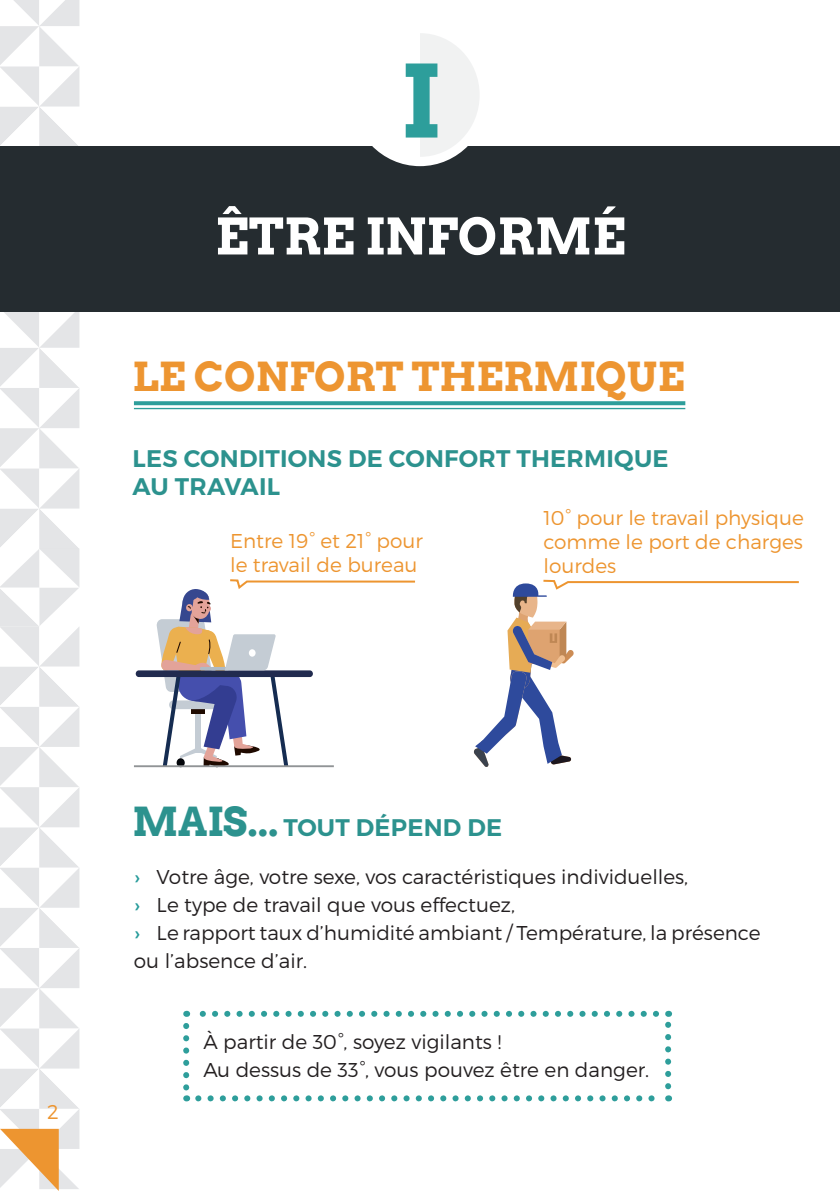
<style>
.page{position:relative;width:840px;height:1191px;background:#fff}
.page>*{position:absolute;margin:0;border:0;box-sizing:border-box;transform-origin:0 0}
.t1{font:700 100px "Arvo";color:#2d9e9b}
.t2{font:700 50px "Arvo";color:#fff}
.t3{font:700 40px "Arvo";color:#ed9531}
.t4{font:600 24px "Montserrat";letter-spacing:.01em;color:#2c928e}
.t5{font:300 20px/28px "Montserrat";color:#231f20}
.t6{font:300 20px/24px "Montserrat";color:#ed9530;text-align:justify}
.s1{font-family:"Arvo";font-weight:700;font-size:40px}
.s2{font-weight:400;color:#269b9a}
</style>
<div class="page">
<div style="left:136px;top:670px;width:177px;height:7px;background:#212b4f;border-radius:3px"></div>
<hr style="left:134px;top:765px;width:199px;height:2px;background:#919496">
<svg style="left:156px;top:579px;width:260px;height:189px"></svg>
<svg style="left:473px;top:579px;width:326px;height:188px"></svg>
<svg style="left:198px;top:1095px;width:457px;height:6px"></svg>
<svg style="left:183px;top:1026px;width:6px;height:75px"></svg>
<svg style="left:665px;top:1010px;width:5px;height:76px"></svg>
<svg style="left:186px;top:1010px;width:469px;height:6px"></svg>
<svg style="left:134px;top:401px;width:551px;height:4px;background:#39a3a0"></svg>
<hr style="left:134px;top:408px;width:551px;height:1px;background:#2e9e9b">
<div style="left:0;top:146px;width:839px;height:165px;background:#252c30"></div>
<div style="left:352px;top:25px;width:135px;height:140px;background:#fff;border-radius:50%"></div>
<svg style="left:420px;top:33px;width:59px;height:124px"></svg>
<svg style="left:0;top:0;width:79px;height:1191px"></svg>
<p class="t1" style="left:400px;top:39px;width:41px">I</p>
<p class="t2" style="left:215px;top:205px;width:412px">ÊTRE INFORMÉ</p>
<p class="t3" style="left:132px;top:351px;width:553px">LE CONFORT THERMIQUE</p>
<p class="t4" style="left:132px;top:444px;width:537px">LES CONDITIONS DE CONFORT THERMIQUE</p>
<p class="t4" style="left:132px;top:472px;width:149px">AU TRAVAIL</p>
<p class="t6" style="left:230px;top:528px;width:194px">Entre 19° et 21° pour</p>
<p class="t6" style="left:230px;top:552px;width:189px">le travail de bureau</p>
<p class="t6" style="left:543px;top:505px;width:262px">10° pour le travail physique comme le port de charges lourdes</p>
<p class="t6" style="left:47px;top:1099px;width:13px">2</p>
<p class="t4" style="left:132px;top:812px;width:371px"><span class="s1">MAIS...</span> TOUT DÉPEND DE</p>
<p class="t5" style="left:134px;top:862px;width:555px"><span class="s2">›</span> Votre âge, votre sexe, vos caractéristiques individuelles,</p>
<p class="t5" style="left:134px;top:890px;width:382px"><span class="s2">›</span> Le type de travail que vous effectuez,</p>
<p class="t5" style="left:134px;top:918px;width:627px"><span class="s2">›</span> Le rapport taux d’humidité ambiant / Température, la présence ou l’absence d’air.</p>
<p class="t5" style="left:203px;top:1027px;width:299px">À partir de 30°, soyez vigilants !</p>
<p class="t5" style="left:203px;top:1055px;width:447px">Au dessus de 33°, vous pouvez être en danger.</p>
</div>
